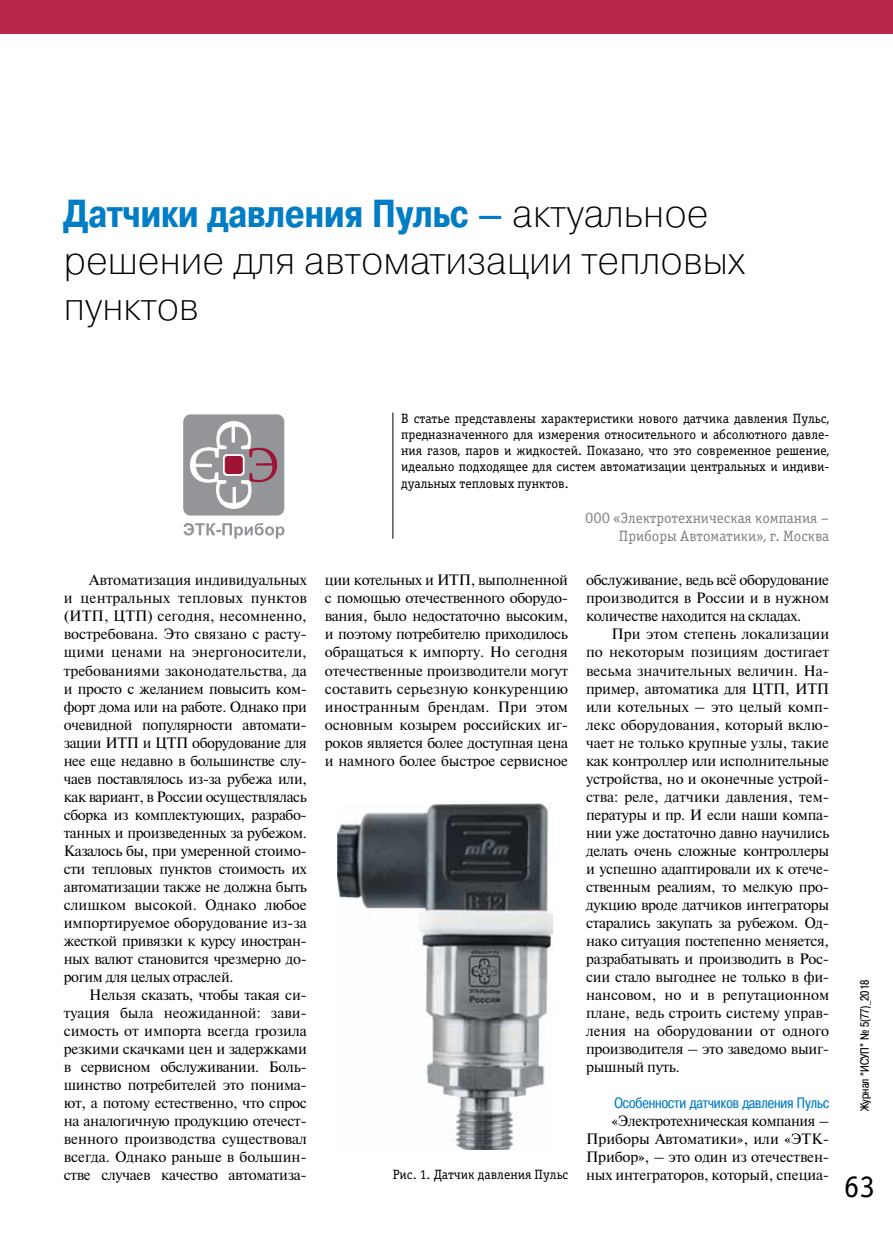
<style>
.page{position:relative;width:893px;height:1234px;background:#fff}
.page>*{position:absolute;margin:0;border:0;box-sizing:border-box;transform-origin:0 0}
.t1{font:39px/46.8px "Pragmatica Light C";color:#000}
.t2{font:700 39px "Pragmatica Cond C";color:#007dc5}
.t3{font:31.5px "Officina Serif C";color:#000}
.t4{font:15px/18px "Newton";letter-spacing:-.02em;color:#000;text-align:justify}
.t5{font:15px/18px "Officina Serif C";color:#808285;text-align:right}
.t6{font:15px "Pragmatica Cond C";color:#007dc5}
.t7{font:13.5px/16.2px "Officina Serif C";color:#000;text-align:justify}
.t8{font:12px "Pragmatica Cond C";color:#000}
.s1{font-family:"Pragmatica Light C";font-weight:400;color:#000}
</style>
<div class="page">
<div style="left:0;top:0;width:893px;height:34px;background:#b7274c"></div>
<hr style="left:393px;top:412px;width:1px;height:126px;background:#000">
<svg style="left:181px;top:412px;width:105px;height:105px"></svg>
<svg style="left:183px;top:412px;width:101px;height:126px"></svg>
<img style="left:338px;top:803px;width:215px;height:345px">
<h1 class="t2" style="left:64px;top:191px;width:646px">Датчики давления Пульс – <span class="s1">актуальное</span></h1>
<h1 class="t1" style="left:64px;top:237px;width:683px">решение для автоматизации тепловых пунктов</h1>
<p class="t4" style="left:64px;top:570px;width:245px;text-indent:26px">Автоматизация индивидуальных и центральных тепловых пунктов (ИТП, ЦТП) сегодня, несомненно, востребована. Это связано с расту&shy;щими ценами на энергоносители, требованиями законодательства, да и просто с желанием повысить ком&shy;форт дома или на работе. Однако при очевидной популярности автомати&shy;зации ИТП и ЦТП оборудование для нее еще недавно в большинстве слу&shy;чаев поставлялось из-за рубежа или, как вариант, в России осуществлялась сборка из комплектующих, разрабо&shy;танных и произведенных за рубежом.<br>Казалось бы, при умеренной стоимо&shy;сти тепловых пунктов стоимость их автоматизации также не должна быть слишком высокой. Однако любое импортируемое оборудование из-за жесткой привязки к курсу иностран&shy;ных валют становится чрезмерно до&shy;рогим для целых отраслей.</p>
<p class="t4" style="left:64px;top:984px;width:245px;text-indent:26px">Нельзя сказать, чтобы такая си&shy;туация была неожиданной: зави&shy;симость от импорта всегда грозила резкими скачками цен и задержками в сервисном обслуживании. Боль&shy;шинство потребителей это понима&shy;ют, а потому естественно, что спрос на аналогичную продукцию отечест&shy;венного производства существовал всегда. Однако раньше в большин&shy;стве случаев качество автоматиза-</p>
<p class="t7" style="left:401px;top:410px;width:430px">В статье представлены характеристики нового датчика давления Пульс, предназначенного для измерения относительного и абсолютного давле&shy;ния газов, паров и жидкостей. Показано, что это современное решение, идеально подходящее для систем автоматизации центральных и индиви&shy;дуальных тепловых пунктов.</p>
<p class="t5" style="left:585px;top:508px;width:246px">ООО «Электротехническая компания –<br>Приборы Автоматики», г. Москва</p>
<p class="t4" style="left:325px;top:570px;width:245px">ции котельных и ИТП, выполненной с помощью отечественного оборудо&shy;вания, было недостаточно высоким, и поэтому потребителю приходилось обращаться к импорту. Но сегодня отечественные производители могут составить серьезную конкуренцию иностранным брендам. При этом основным козырем российских иг&shy;роков является более доступная цена и намного более быстрое сервисное</p>
<p class="t4" style="left:586px;top:570px;width:245px">обслуживание, ведь всё оборудование производится в России и в нужном количестве находится на складах.</p>
<p class="t4" style="left:586px;top:624px;width:245px;text-indent:26px">При этом степень локализации по некоторым позициям достигает весьма значительных величин. На&shy;пример, автоматика для ЦТП, ИТП или котельных – это целый комп&shy;лекс оборудования, который вклю&shy;чает не только крупные узлы, такие как контроллер или исполнительные устройства, но и оконечные устрой&shy;ства: реле, датчики давления, тем&shy;пературы и пр. И если наши компа&shy;нии уже достаточно давно научились делать очень сложные контроллеры и успешно адаптировали их к отече&shy;ственным реалиям, то мелкую про&shy;дукцию вроде датчиков интеграторы старались закупать за рубежом. Од&shy;нако ситуация постепенно меняется, разрабатывать и производить в Рос&shy;сии стало выгоднее не только в фи&shy;нансовом, но и в репутационном плане, ведь строить систему управ&shy;ления на оборудовании от одного производителя – это заведомо выиг&shy;рышный путь.</p>
<p class="t6" style="left:614px;top:1093px;width:216px">Особенности датчиков давления Пульс</p>
<p class="t4" style="left:586px;top:1110px;width:245px;text-indent:26px">«Электротехническая компания – Приборы Автоматики», или «ЭТК-Прибор», – это один из отечествен&shy;ных интеграторов, который, специа-</p>
<p class="t7" style="left:393px;top:1166px;width:177px">Рис. 1. Датчик давления Пульс</p>
<p class="t8" style="left:858px;top:1110px;width:133px;rotate:-90deg">Журнал “ИСУП” № 5(77)_2018</p>
<h2 class="t3" style="left:844px;top:1168px;width:33px">63</h2>
</div>
